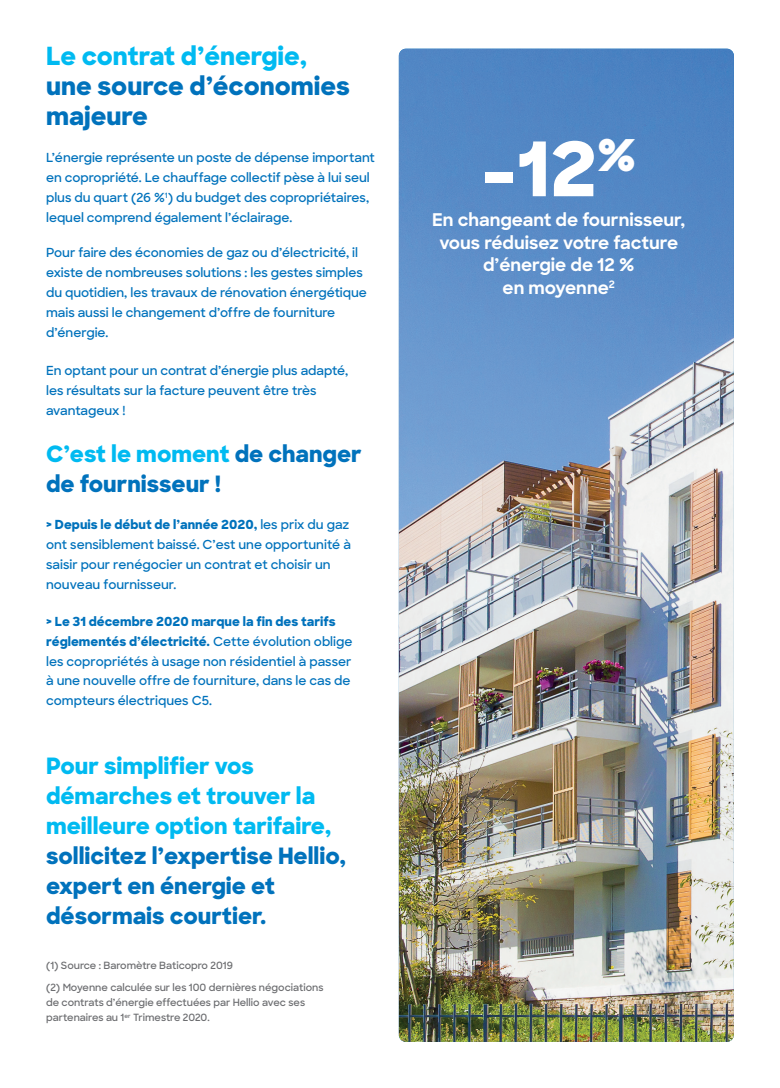
<style>
.page{position:relative;width:780px;height:1088px;background:#fff}
.page>*{position:absolute;margin:0;border:0;box-sizing:border-box;transform-origin:0 0}
.t1{font:800 75px "Sharp Sans";color:#fff}
.t2{font:800 25px/30px "Sharp Sans";color:#0072bc}
.t3{font:800 25px "Sharp Sans";color:#00baf1}
.t4{font:800 22.5px/30px "Sharp Sans";color:#0072bc}
.t5{font:800 22.5px/30px "Sharp Sans";color:#00baf1}
.t6{font:700 17.5px/22.5px "Sharp Sans";color:#fff;text-align:center}
.t7{font:600 12.5px/20px "Sharp Sans";color:#0072bc}
.t8{font:600 10px/15px "Sharp Sans";color:#6c6d70}
.s1{color:#00baf1}
.s2{font-weight:800}
</style>
<div class="page">
<img style="left:399px;top:49px;width:334px;height:993px">
<h2 class="t3" style="left:46px;top:37px;width:262px">Le contrat d’énergie,</h2>
<h2 class="t2" style="left:46px;top:70px;width:305px">une source d’économies majeure</h2>
<p class="t7" style="left:46px;top:147px;width:330px">L’énergie représente un poste de dépense important en copropriété. Le chauffage collectif pèse à lui seul plus du quart (26 %<sup>1</sup>) du budget des copropriétaires, lequel comprend également l’éclairage.</p>
<p class="t7" style="left:46px;top:242px;width:322px">Pour faire des économies de gaz ou d’électricité, il existe de nombreuses solutions : les gestes simples du quotidien, les travaux de rénovation énergétique mais aussi le changement d’offre de fourniture d’énergie.</p>
<p class="t7" style="left:46px;top:360px;width:304px">En optant pour un contrat d’énergie plus adapté, les résultats sur la facture peuvent être très avantageux !</p>
<h3 class="t4" style="left:46px;top:438px;width:317px"><span class="s1">C’est le moment</span> de changer de fournisseur !</h3>
<p class="t7" style="left:46px;top:514px;width:306px"><span class="s2">&gt; Depuis le début de l’année 2020,</span> les prix du gaz ont sensiblement baissé. C’est une opportunité à saisir pour renégocier un contrat et choisir un nouveau fournisseur.</p>
<p class="t7" style="left:46px;top:611px;width:308px"><span class="s2">&gt; Le 31 décembre 2020 marque la fin des tarifs réglementés d’électricité.</span> Cette évolution oblige les copropriétés à usage non résidentiel à passer à une nouvelle offre de fourniture, dans le cas de compteurs électriques C5.</p>
<h3 class="t5" style="left:46px;top:750px;width:287px">Pour simplifier vos démarches et trouver la meilleure option tarifaire,</h3>
<h3 class="t4" style="left:46px;top:840px;width:301px">sollicitez l’expertise Hellio, expert en énergie et désormais courtier.</h3>
<p class="t8" style="left:46px;top:957px;width:188px">(1) Source : Baromètre Baticopro 2019</p>
<p class="t8" style="left:46px;top:980px;width:279px">(2) Moyenne calculée sur les 100 dernières négociations de contrats d’énergie effectuées par Hellio avec ses partenaires au 1<sup>er</sup> Trimestre 2020.</p>
<h1 class="t1" style="left:481px;top:113px;width:157px">-12<sup>%</sup></h1>
<h3 class="t6" style="left:432px;top:208px;width:254px">En changeant de fournisseur, vous réduisez votre facture d’énergie de 12 %<br>en moyenne<sup>2</sup></h3>
</div>
